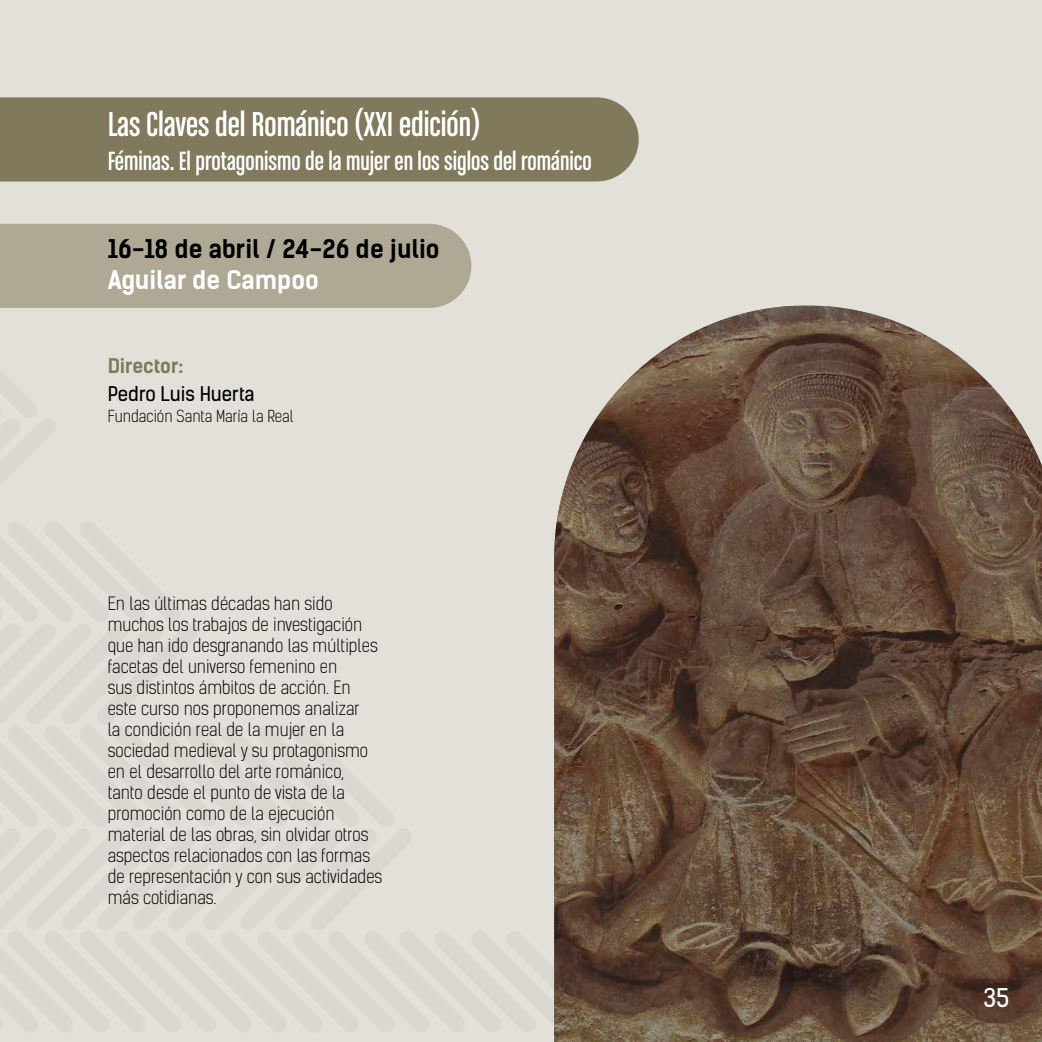
<style>
.page{position:relative;width:1042px;height:1042px;background:#e2e0d9}
.page>*{position:absolute;margin:0;border:0;box-sizing:border-box;transform-origin:0 0}
.t1{font:36.75px "Chalet Comprime Cologne Sixty";color:#fff}
.t2{font:28px "Chalet Comprime Cologne Sixty";color:#fff}
.t3{font:700 24.5px "Kelson Sans";color:#000}
.t4{font:700 24.5px "Kelson Sans";color:#fff}
.t5{font:24.5px "Kelson Sans";color:#fff}
.t6{font:19.25px "Kelson Sans";color:#000}
.t7{font:700 19.25px "Kelson Sans";color:#80795b}
.t8{font:300 17.5px/21px "Kelson Sans";color:#000}
.t9{font:300 15.75px "Kelson Sans";color:#000}
</style>
<div class="page">
<div style="left:0;top:97px;width:639px;height:84px;background:#80795b"></div>
<div style="left:0;top:224px;width:471px;height:84px;background:#afa894"></div>
<svg style="left:554px;top:305px;width:488px;height:737px;background:#6a5343"></svg>
<h1 class="t1" style="left:108px;top:104px;width:374px">Las Claves del Románico (XXI edición)</h1>
<h2 class="t2" style="left:108px;top:145px;width:485px">Féminas. El protagonismo de la mujer en los siglos del románico</h2>
<h3 class="t3" style="left:108px;top:234px;width:333px">16-18 de abril / 24-26 de julio</h3>
<h3 class="t4" style="left:108px;top:265px;width:213px">Aguilar de Campoo</h3>
<p class="t7" style="left:108px;top:353px;width:77px">Director:</p>
<p class="t6" style="left:108px;top:381px;width:148px">Pedro Luis Huerta</p>
<p class="t9" style="left:108px;top:407px;width:187px">Fundación Santa María la Real</p>
<p class="t8" style="left:108px;top:593px;width:276px">En las últimas décadas han sido muchos los trabajos de investigación que han ido desgranando las múltiples facetas del universo femenino en<br>sus distintos ámbitos de acción. En este curso nos proponemos analizar<br>la condición real de la mujer en la sociedad medieval y su protagonismo en el desarrollo del arte románico, tanto desde el punto de vista de la promoción como de la ejecución material de las obras, sin olvidar otros aspectos relacionados con las formas de representación y con sus actividades más cotidianas.</p>
<h3 class="t5" style="left:983px;top:982px;width:27px">35</h3>
</div>
